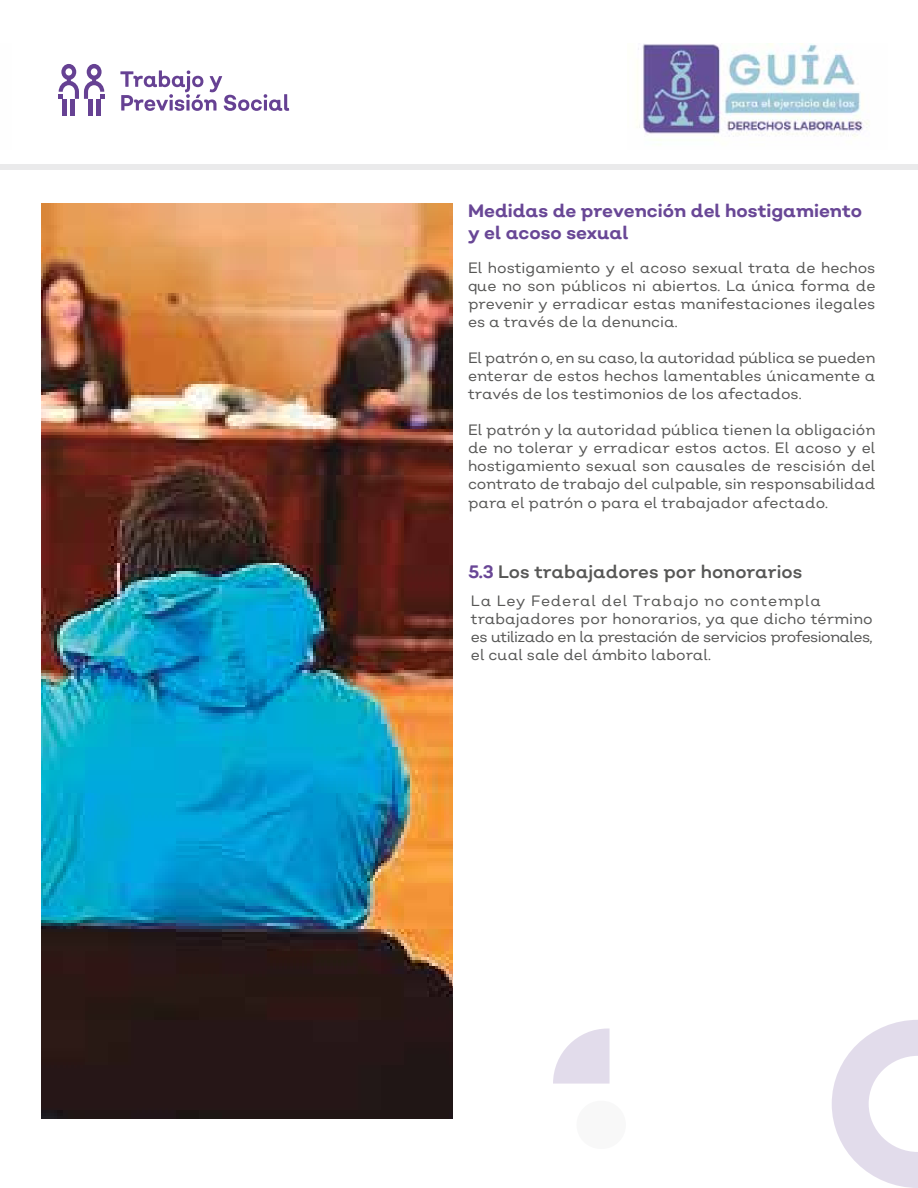
<style>
.page{position:relative;width:918px;height:1188px;background:#fff}
.page>*{position:absolute;margin:0;border:0;box-sizing:border-box;transform-origin:0 0}
.t1{font:700 18px/21.6px "Nutmeg";color:#694796}
.t2{font:18px "Nutmeg";color:#575756}
.t3{font:15px/18px "Nutmeg";color:#575756;text-align:justify}
.s1{font-weight:700;color:#694796}
</style>
<div class="page">
<div style="left:0;top:164px;width:918px;height:6px;background:#eaeaeb"></div>
<hr style="left:71px;top:100px;width:4px;height:16px;background:#664193">
<hr style="left:63px;top:100px;width:4px;height:16px;background:#664193">
<svg style="left:59px;top:64px;width:45px;height:35px"></svg>
<hr style="left:88px;top:100px;width:4px;height:16px;background:#664193">
<hr style="left:96px;top:100px;width:4px;height:16px;background:#664193">
<svg style="left:120px;top:70px;width:169px;height:41px"></svg>
<img style="left:636px;top:43px;width:232px;height:98px">
<img style="left:42px;top:204px;width:411px;height:915px">
<svg style="left:553px;top:1028px;width:57px;height:56px"></svg>
<div style="left:577px;top:1101px;width:49px;height:48px;background:#f8f8f8;border-radius:24px"></div>
<svg style="left:832px;top:1020px;width:86px;height:168px"></svg>
<p class="t1" style="left:468px;top:200px;width:396px">Medidas de prevención del hostigamiento y el acoso sexual</p>
<p class="t3" style="left:468px;top:258px;width:409px">El hostigamiento y el acoso sexual trata de hechos que no son públicos ni abiertos. La única forma de prevenir y erradicar estas manifestaciones ilegales es a través de la denuncia.</p>
<p class="t3" style="left:468px;top:348px;width:409px">El patrón o, en su caso, la autoridad pública se pueden enterar de estos hechos lamentables únicamente a través de los testimonios de los afectados.</p>
<p class="t3" style="left:468px;top:420px;width:409px">El patrón y la autoridad pública tienen la obligación de no tolerar y erradicar estos actos. El acoso y el hostigamiento sexual son causales de rescisión del contrato de trabajo del culpable, sin responsabilidad</p>
<p class="t3" style="left:468px;top:494px;width:361px">para el patrón o para el trabajador afectado.</p>
<p class="t2" style="left:468px;top:560px;width:336px"><span class="s1">5.3</span> Los trabajadores por honorarios</p>
<p class="t3" style="left:471px;top:592px;width:403px;text-align:left">La Ley Federal del Trabajo no contempla trabajadores por honorarios, ya que dicho término es utilizado en la prestación de servicios profesionales, el cual sale del ámbito laboral.</p>
</div>
